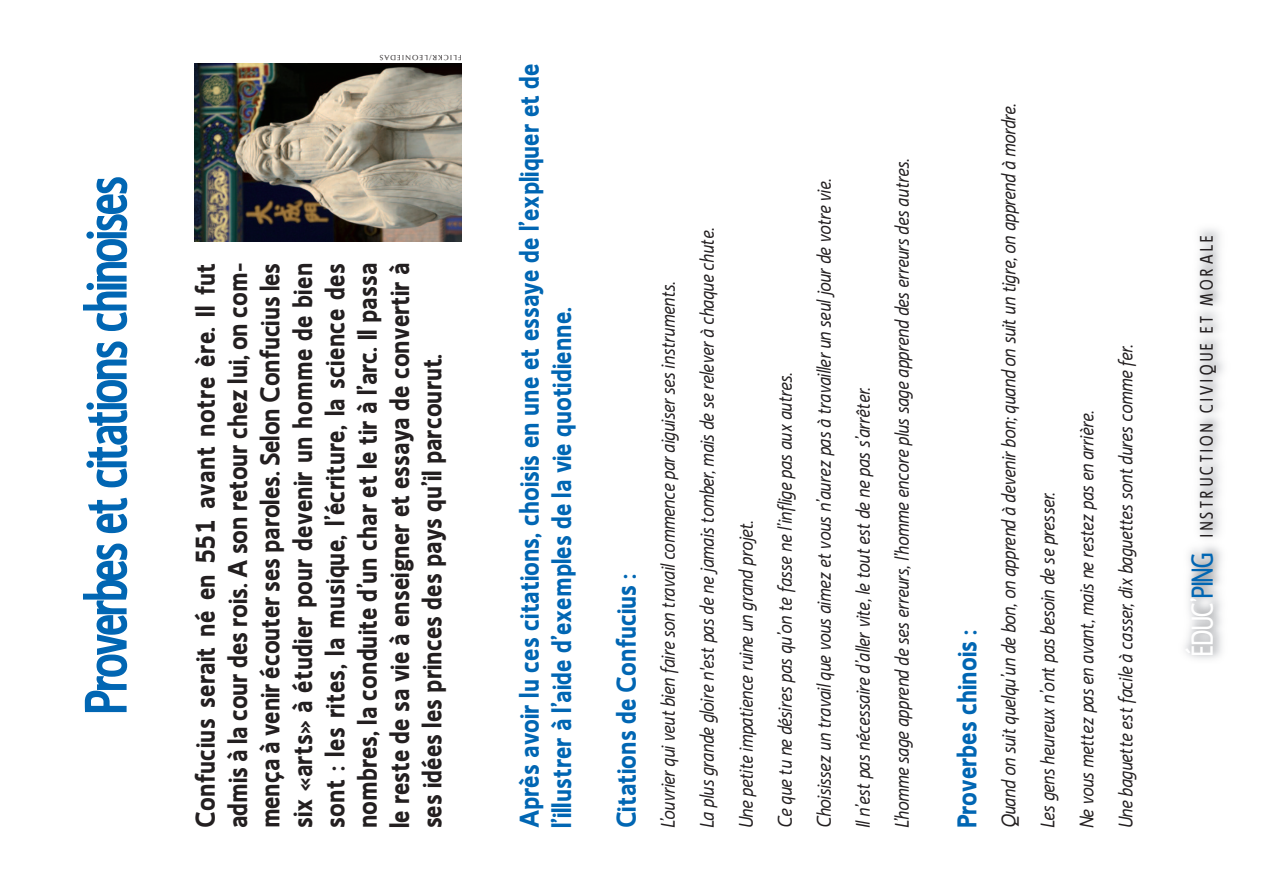
<style>
.page{position:relative;width:1263px;height:893px;background:#fff}
.page>*{position:absolute;margin:0;border:0;box-sizing:border-box;transform-origin:0 0}
.t1{font:57px "Ligurino Condensed";color:#0166b3}
.t2{font:700 27px/32.4px "Ligurino";color:#231f20;text-align:justify}
.t3{font:700 27px/32.4px "Ligurino";color:#0166b3}
.t4{font:italic 19.5px/39px "Ligurino";color:#231f20}
.t5{font:18px "Ligurino Condensed";letter-spacing:.2em;color:#231f20}
.t6{font:7.5px "Optima";letter-spacing:.15em;color:#231f20}
.s1{font-size:30px;color:#fff}
.s2{font-size:30px;color:#0166b3}
</style>
<div class="page">
<img style="left:195px;top:63px;width:266px;height:179px">
<h1 class="t1" style="left:73px;top:713px;width:538px;rotate:-90deg">Proverbes et citations chinoises</h1>
<p class="t6" style="left:462px;top:60px;width:84px;rotate:-180deg">FLICKR/LEONIEDAS</p>
<p class="t2" style="left:188px;top:828px;width:567px;rotate:-90deg">Confucius serait né en 551 avant notre ère. Il fut admis à la cour des rois. A son retour chez lui, on com&shy;mença à venir écouter ses paroles. Selon Confucius les six «arts» à étudier pour devenir un homme de bien sont : les rites, la musique, l’écriture, la science des nombres, la conduite d’un char et le tir à l’arc. Il passa le reste de sa vie à enseigner et essaya de convertir à ses idées les princes des pays qu’il parcourut.</p>
<h2 class="t3" style="left:512px;top:828px;width:767px;rotate:-90deg">Après avoir lu ces citations, choisis en une et essaye de l’expliquer et de l’illustrer à l’aide d’exemples de la vie quotidienne.</h2>
<h2 class="t3" style="left:609px;top:828px;width:256px;rotate:-90deg">Citations de Confucius :</h2>
<p class="t4" style="left:648px;top:828px;width:671px;rotate:-90deg">L’ouvrier qui veut bien faire son travail commence par aiguiser ses instruments.<br>La plus grande gloire n'est pas de ne jamais tomber, mais de se relever à chaque chute.<br>Une petite impatience ruine un grand projet.<br>Ce que tu ne désires pas qu’on te fasse ne l’inflige pas aux autres.<br>Choisissez un travail que vous aimez et vous n’aurez pas à travailler un seul jour de votre vie.<br>Il n’est pas nécessaire d’aller vite, le tout est de ne pas s’arrêter.<br>L’homme sage apprend de ses erreurs, l’homme encore plus sage apprend des erreurs des autres.</p>
<h2 class="t3" style="left:950px;top:828px;width:200px;rotate:-90deg">Proverbes chinois :</h2>
<p class="t4" style="left:989px;top:828px;width:727px;rotate:-90deg">Quand on suit quelqu’un de bon, on apprend à devenir bon; quand on suit un tigre, on apprend à mordre.<br>Les gens heureux n’ont pas besoin de se presser.<br>Ne vous mettez pas en avant, mais ne restez pas en arrière.<br>Une baguette est facile à casser, dix baguettes sont dures comme fer.</p>
<p class="t5" style="left:1196px;top:656px;width:421px;rotate:-90deg"><span class="s1">ÉDUC’</span><span class="s2">PING</span> INSTRUCTION CIVIQUE ET MORALE</p>
</div>
